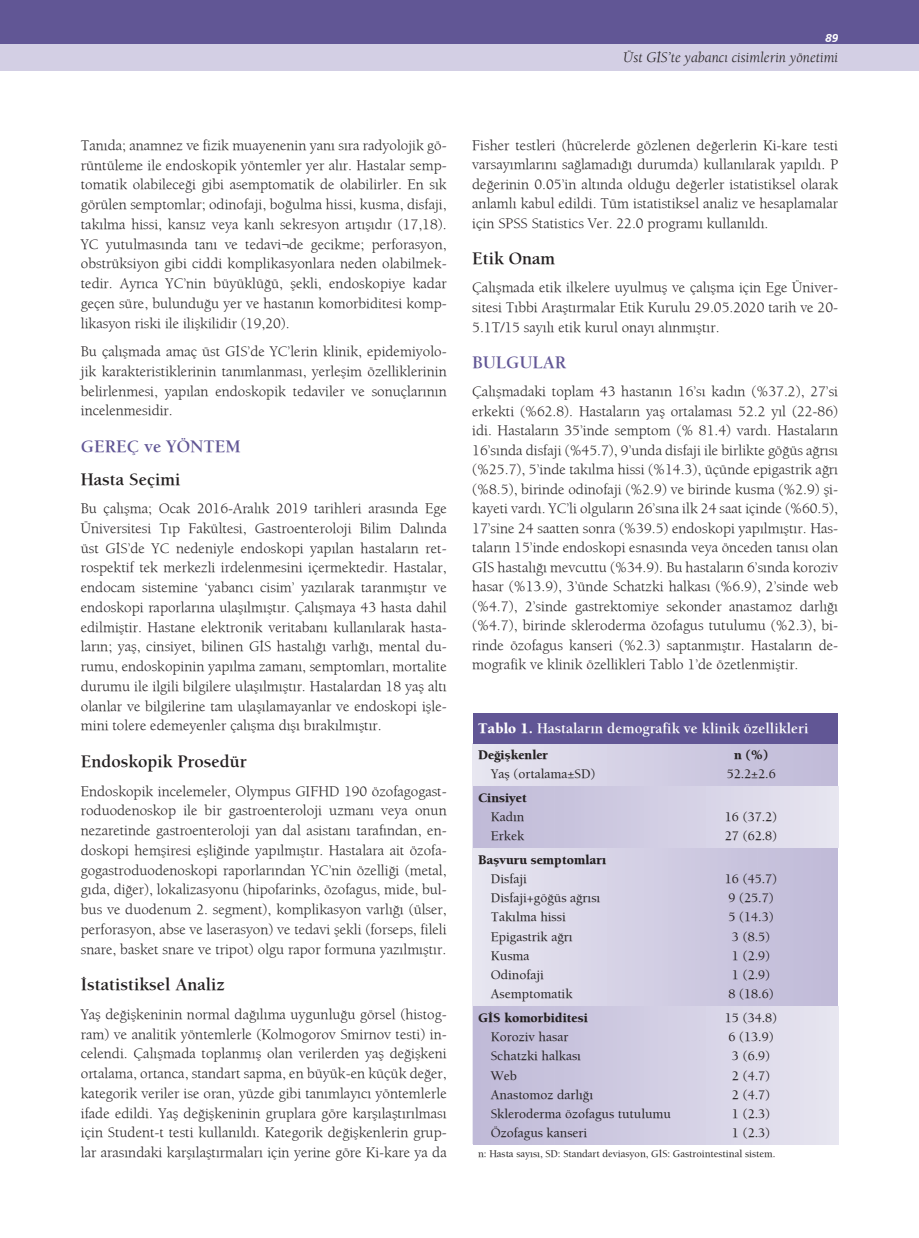
<style>
.page{position:relative;width:919px;height:1238px;background:#fff}
.page>*{position:absolute;margin:0;border:0;box-sizing:border-box;transform-origin:0 0}
.t1{font:700 18px "Berkeley";color:#231f20}
.t2{font:700 18px "Berkeley";color:#615695}
.t3{font:300 15px/19.8px "Berkeley";color:#231f20;text-align:justify}
.t4{font:700 15px "Berkeley";color:#fff}
.t5{font:italic 300 15px "Berkeley";color:#231f20}
.t6{font:500 13.5px "Berkeley";color:#231f20}
.t7{font:900 13.5px "Berkeley";color:#231f20}
.t8{font:italic 700 12px "Fruga Sans";color:#fff}
.t9{font:500 10.5px "Berkeley";color:#231f20}
.s1{font-weight:900}
</style>
<div class="page">
<div style="left:0;top:0;width:918px;height:45px;background:#615695"></div>
<div style="left:0;top:44px;width:918px;height:27px;background:#d3cfe4"></div>
<div style="left:473px;top:743px;width:364px;height:399px;background:linear-gradient(to right,#e6e5f0,#bfb9d7)"></div>
<div style="left:473px;top:786px;width:365px;height:61px;background:linear-gradient(to right,#beb8d7,#e7e5f0)"></div>
<div style="left:473px;top:1006px;width:365px;height:138px;background:linear-gradient(to right,#beb8d7,#e7e5f0)"></div>
<div style="left:473px;top:712px;width:365px;height:31px;background:#615695"></div>
<p class="t8" style="left:825px;top:31px;width:14px">89</p>
<p class="t5" style="left:623px;top:49px;width:216px">Üst GİS’te yabancı cisimlerin yönetimi</p>
<p class="t3" style="left:81px;top:135px;width:367px">Tanıda; anamnez ve fizik muayenenin yanı sıra radyolojik gö&shy;rüntüleme ile endoskopik yöntemler yer alır. Hastalar semp&shy;tomatik olabileceği gibi asemptomatik de olabilirler. En sık görülen semptomlar; odinofaji, boğulma hissi, kusma, disfaji, takılma hissi, kansız veya kanlı sekresyon artışıdır (17,18).<br>YC yutulmasında tanı ve tedavi¬de gecikme; perforasyon, obstrüksiyon gibi ciddi komplikasyonlara neden olabilmek&shy;tedir. Ayrıca YC’nin büyüklüğü, şekli, endoskopiye kadar geçen süre, bulunduğu yer ve hastanın komorbiditesi komp&shy;likasyon riski ile ilişkilidir (19,20).</p>
<p class="t3" style="left:81px;top:341px;width:367px">Bu çalışmada amaç üst GİS’de YC’lerin klinik, epidemiyolo&shy;jik karakteristiklerinin tanımlanması, yerleşim özelliklerinin belirlenmesi, yapılan endoskopik tedaviler ve sonuçlarının incelenmesidir.</p>
<p class="t2" style="left:81px;top:435px;width:162px">GEREÇ ve YÖNTEM</p>
<p class="t1" style="left:81px;top:468px;width:101px">Hasta Seçimi</p>
<p class="t3" style="left:81px;top:498px;width:367px">Bu çalışma; Ocak 2016-Aralık 2019 tarihleri arasında Ege Üniversitesi Tıp Fakültesi, Gastroenteroloji Bilim Dalında üst GİS’de YC nedeniyle endoskopi yapılan hastaların ret&shy;rospektif tek merkezli irdelenmesini içermektedir. Hastalar, endocam sistemine ‘yabancı cisim’ yazılarak taranmıştır ve endoskopi raporlarına ulaşılmıştır. Çalışmaya 43 hasta dahil edilmiştir. Hastane elektronik veritabanı kullanılarak hasta&shy;ların; yaş, cinsiyet, bilinen GİS hastalığı varlığı, mental du&shy;rumu, endoskopinin yapılma zamanı, semptomları, mortalite durumu ile ilgili bilgilere ulaşılmıştır. Hastalardan 18 yaş altı olanlar ve bilgilerine tam ulaşılamayanlar ve endoskopi işle&shy;mini tolere edemeyenler çalışma dışı bırakılmıştır.</p>
<p class="t1" style="left:81px;top:750px;width:167px">Endoskopik Prosedür</p>
<p class="t3" style="left:81px;top:780px;width:367px">Endoskopik incelemeler, Olympus GIFHD 190 özofagogast&shy;roduodenoskop ile bir gastroenteroloji uzmanı veya onun nezaretinde gastroenteroloji yan dal asistanı tarafından, en&shy;doskopi hemşiresi eşliğinde yapılmıştır. Hastalara ait özofa&shy;gogastroduodenoskopi raporlarından YC’nin özelliği (metal, gıda, diğer), lokalizasyonu (hipofarinks, özofagus, mide, bul&shy;bus ve duodenum 2. segment), komplikasyon varlığı (ülser, perforasyon, abse ve laserasyon) ve tedavi şekli (forseps, fileli snare, basket snare ve tripot) olgu rapor formuna yazılmıştır.</p>
<p class="t1" style="left:81px;top:973px;width:145px">İstatistiksel Analiz</p>
<p class="t3" style="left:81px;top:1003px;width:367px">Yaş değişkeninin normal dağılıma uygunluğu görsel (histog&shy;ram) ve analitik yöntemlerle (Kolmogorov Smirnov testi) in&shy;celendi. Çalışmada toplanmış olan verilerden yaş değişkeni ortalama, ortanca, standart sapma, en büyük-en küçük değer, kategorik veriler ise oran, yüzde gibi tanımlayıcı yöntemlerle ifade edildi. Yaş değişkeninin gruplara göre karşılaştırılması için Student-t testi kullanıldı. Kategorik değişkenlerin grup&shy;lar arasındaki karşılaştırmaları için yerine göre Ki-kare ya da</p>
<p class="t3" style="left:472px;top:135px;width:367px">Fisher testleri (hücrelerde gözlenen değerlerin Ki-kare testi varsayımlarını sağlamadığı durumda) kullanılarak yapıldı. P değerinin 0.05’in altında olduğu değerler istatistiksel olarak anlamlı kabul edildi. Tüm istatistiksel analiz ve hesaplamalar için SPSS Statistics Ver. 22.0 programı kullanıldı.</p>
<p class="t1" style="left:472px;top:248px;width:84px">Etik Onam</p>
<p class="t3" style="left:472px;top:278px;width:367px">Çalışmada etik ilkelere uyulmuş ve çalışma için Ege Üniver&shy;sitesi Tıbbi Araştırmalar Etik Kurulu 29.05.2020 tarih ve 20- 5.1T/15 sayılı etik kurul onayı alınmıştır.</p>
<p class="t2" style="left:472px;top:351px;width:96px">BULGULAR</p>
<p class="t3" style="left:472px;top:381px;width:367px">Çalışmadaki toplam 43 hastanın 16’sı kadın (%37.2), 27’si erkekti (%62.8). Hastaların yaş ortalaması 52.2 yıl (22-86) idi. Hastaların 35’inde semptom (% 81.4) vardı. Hastaların 16’sında disfaji (%45.7), 9’unda disfaji ile birlikte göğüs ağrısı (%25.7), 5’inde takılma hissi (%14.3), üçünde epigastrik ağrı (%8.5), birinde odinofaji (%2.9) ve birinde kusma (%2.9) şi&shy;kayeti vardı. YC’li olguların 26’sına ilk 24 saat içinde (%60.5), 17’sine 24 saatten sonra (%39.5) endoskopi yapılmıştır. Has&shy;taların 15’inde endoskopi esnasında veya önceden tanısı olan GİS hastalığı mevcuttu (%34.9). Bu hastaların 6’sında koroziv hasar (%13.9), 3’ünde Schatzki halkası (%6.9), 2’sinde web (%4.7), 2’sinde gastrektomiye sekonder anastamoz darlığı (%4.7), birinde skleroderma özofagus tutulumu (%2.3), bi&shy;rinde özofagus kanseri (%2.3) saptanmıştır. Hastaların de&shy;mografik ve klinik özellikleri Tablo 1’de özetlenmiştir.</p>
<p class="t4" style="left:478px;top:718px;width:332px"><span class="s1">Tablo 1.</span> Hastaların demografik ve klinik özellikleri</p>
<p class="t7" style="left:478px;top:746px;width:71px">Değişkenler</p>
<p class="t7" style="left:734px;top:746px;width:36px">n (%)</p>
<p class="t6" style="left:491px;top:765px;width:106px">Yaş (ortalama±SD)</p>
<p class="t6" style="left:726px;top:765px;width:51px">52.2±2.6</p>
<p class="t7" style="left:478px;top:789px;width:50px">Cinsiyet</p>
<p class="t6" style="left:491px;top:808px;width:35px">Kadın</p>
<p class="t6" style="left:724px;top:808px;width:54px">16 (37.2)</p>
<p class="t6" style="left:491px;top:827px;width:35px">Erkek</p>
<p class="t6" style="left:724px;top:827px;width:54px">27 (62.8)</p>
<p class="t7" style="left:478px;top:851px;width:129px">Başvuru semptomları</p>
<p class="t6" style="left:491px;top:870px;width:38px">Disfaji</p>
<p class="t6" style="left:724px;top:870px;width:54px">16 (45.7)</p>
<p class="t6" style="left:491px;top:889px;width:111px">Disfaji+göğüs ağrısı</p>
<p class="t6" style="left:728px;top:889px;width:47px">9 (25.7)</p>
<p class="t6" style="left:491px;top:908px;width:77px">Takılma hissi</p>
<p class="t6" style="left:728px;top:908px;width:47px">5 (14.3)</p>
<p class="t6" style="left:491px;top:928px;width:83px">Epigastrik ağrı</p>
<p class="t6" style="left:732px;top:928px;width:40px">3 (8.5)</p>
<p class="t6" style="left:491px;top:947px;width:40px">Kusma</p>
<p class="t6" style="left:732px;top:947px;width:40px">1 (2.9)</p>
<p class="t6" style="left:491px;top:966px;width:55px">Odinofaji</p>
<p class="t6" style="left:732px;top:966px;width:40px">1 (2.9)</p>
<p class="t6" style="left:491px;top:985px;width:83px">Asemptomatik</p>
<p class="t6" style="left:728px;top:985px;width:47px">8 (18.6)</p>
<p class="t7" style="left:478px;top:1009px;width:111px">GİS komorbiditesi</p>
<p class="t6" style="left:724px;top:1009px;width:54px">15 (34.8)</p>
<p class="t6" style="left:491px;top:1028px;width:79px">Koroziv hasar</p>
<p class="t6" style="left:728px;top:1028px;width:47px">6 (13.9)</p>
<p class="t6" style="left:491px;top:1047px;width:92px">Schatzki halkası</p>
<p class="t6" style="left:732px;top:1047px;width:40px">3 (6.9)</p>
<p class="t6" style="left:491px;top:1067px;width:28px">Web</p>
<p class="t6" style="left:732px;top:1067px;width:40px">2 (4.7)</p>
<p class="t6" style="left:491px;top:1086px;width:104px">Anastomoz darlığı</p>
<p class="t6" style="left:732px;top:1086px;width:40px">2 (4.7)</p>
<p class="t6" style="left:491px;top:1105px;width:182px">Skleroderma özofagus tutulumu</p>
<p class="t6" style="left:732px;top:1105px;width:40px">1 (2.3)</p>
<p class="t6" style="left:491px;top:1124px;width:98px">Özofagus kanseri</p>
<p class="t6" style="left:732px;top:1124px;width:40px">1 (2.3)</p>
<p class="t9" style="left:478px;top:1147px;width:299px">n: Hasta sayısı, SD: Standart deviasyon, GİS: Gastrointestinal sistem.</p>
</div>
